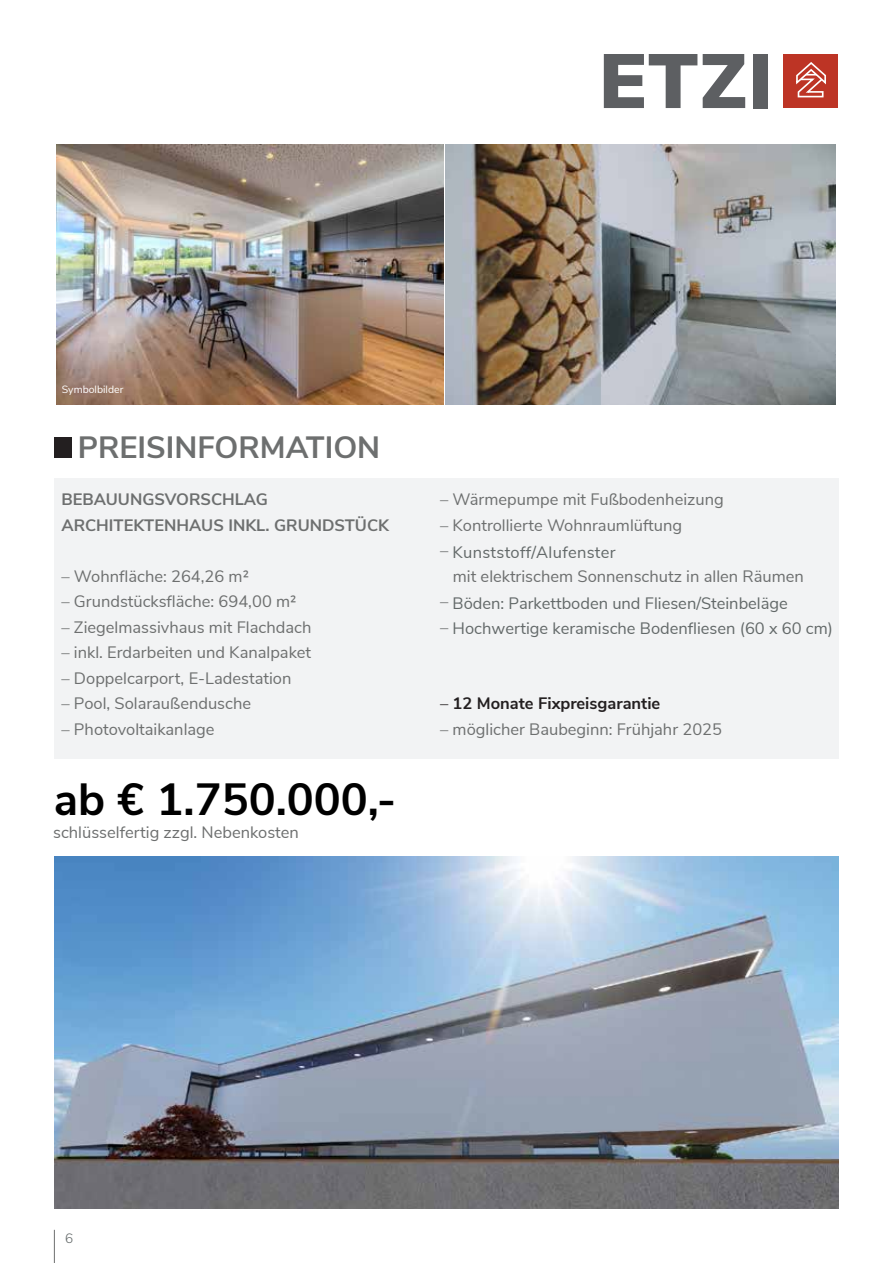
<style>
.page{position:relative;width:893px;height:1263px;background:#fff}
.page>*{position:absolute;margin:0;border:0;box-sizing:border-box;transform-origin:0 0}
.t1{font:700 45px "Nunito Sans";color:#000}
.t2{font:700 30.75px "Nunito Sans";color:#6d6f6f}
.t3{font:16.5px/23.9px "Nunito Sans";color:#6d6f6f}
.t4{font:16.5px "Nunito Sans";color:#636969}
.t5{font:700 16.5px/25.5px "Nunito Sans";color:#6d6f6f}
.t6{font:700 16.5px "Nunito Sans";color:#231f20}
.t7{font:300 13.5px "Nunito Sans";color:#636969}
.t8{font:10.5px "Nunito Sans";color:#fff}
.s1{color:#636969}
.s2{color:#6d6f6f}
.s3{font-weight:400}
</style>
<div class="page">
<hr style="left:54px;top:1230px;width:1px;height:33px;background:#6d6f6f">
<div style="left:783px;top:54px;width:55px;height:54px;background:#bd3425"></div>
<svg style="left:796px;top:62px;width:30px;height:36px"></svg>
<svg style="left:604px;top:54px;width:93px;height:54px"></svg>
<svg style="left:703px;top:54px;width:42px;height:54px"></svg>
<div style="left:753px;top:54px;width:15px;height:54px;background:#5d5f62"></div>
<div style="left:54px;top:478px;width:785px;height:280px;background:#f2f3f4"></div>
<img style="left:56px;top:145px;width:388px;height:259px">
<img style="left:446px;top:145px;width:390px;height:260px">
<img style="left:54px;top:856px;width:785px;height:353px">
<div style="left:54px;top:438px;width:17px;height:20px;background:#231f20"></div>
<p class="t8" style="left:62px;top:382px;width:63px">Symbolbilder</p>
<h2 class="t2" style="left:78px;top:425px;width:304px">PREISINFORMATION</h2>
<p class="t5" style="left:61px;top:486px;width:329px">BEBAUUNGSVORSCHLAG<br>ARCHITEKTENHAUS INKL. GRUNDSTÜCK</p>
<p class="t3" style="left:61px;top:563px;width:189px">– Wohnfläche: 264,26 m²</p>
<p class="t3" style="left:61px;top:588px;width:236px">– Grundstücksfläche: 694,00 m²</p>
<p class="t3" style="left:61px;top:614px;width:251px">– Ziegelmassivhaus mit Flachdach</p>
<p class="t3" style="left:61px;top:639px;width:251px">– inkl. Erdarbeiten und Kanalpaket</p>
<p class="t3" style="left:61px;top:665px;width:231px">– Doppelcarport, E-Ladestation</p>
<p class="t3" style="left:61px;top:690px;width:191px">– Pool, Solaraußendusche</p>
<p class="t3" style="left:61px;top:716px;width:155px">– Photovoltaikanlage</p>
<h1 class="t1" style="left:54px;top:766px;width:344px">ab € 1.750.000,-</h1>
<p class="t3" style="left:53px;top:819px;width:247px">schlüsselfertig zzgl. Nebenkosten</p>
<p class="t3" style="left:440px;top:486px;width:285px">– Wärmepumpe mit Fußbodenheizung</p>
<p class="t3" style="left:440px;top:512px;width:243px">– Kontrollierte Wohnraumlüftung</p>
<p class="t3" style="left:453px;top:539px;width:353px;text-indent:-13px">– <span class="s1">Kunststoff/Alufenster<br></span>mit elektrischem Sonnenschutz in allen Räumen</p>
<p class="t4" style="left:440px;top:591px;width:349px"><span class="s2">–</span> Böden: Parkettboden und Fliesen/Steinbeläge</p>
<p class="t4" style="left:440px;top:616px;width:394px"><span class="s2">–</span> Hochwertige keramische Bodenfliesen (60 x 60 cm)</p>
<p class="t6" style="left:440px;top:691px;width:222px"><span class="s3">–</span> 12 Monate Fixpreisgarantie</p>
<p class="t3" style="left:440px;top:716px;width:283px">– möglicher Baubeginn: Frühjahr 2025</p>
<p class="t7" style="left:65px;top:1229px;width:10px">6</p>
</div>
